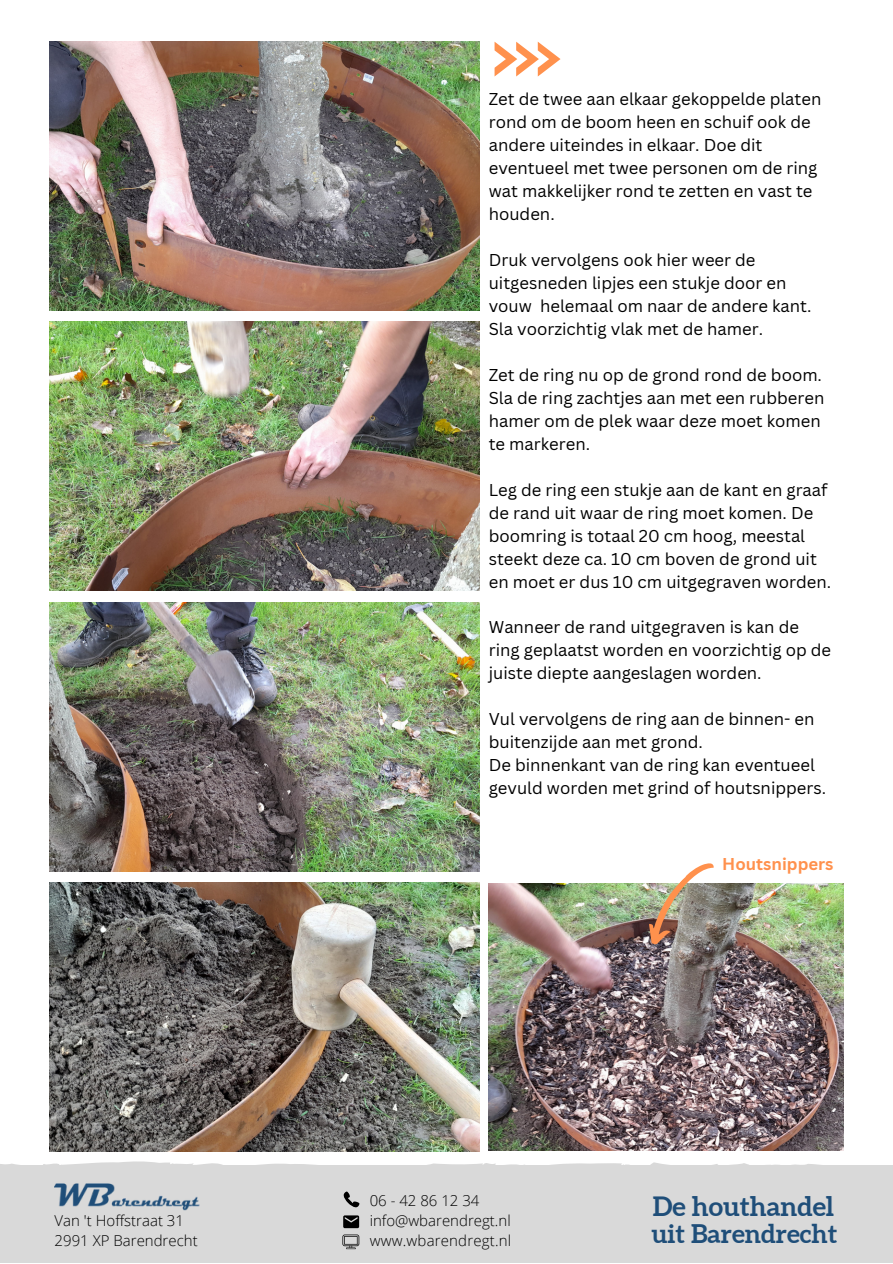
<style>
.page{position:relative;width:893px;height:1264px;background:#fff}
.page>*{position:absolute;margin:0;border:0;box-sizing:border-box;transform-origin:0 0}
.t1{font:700 26.55px "Aleo";color:#1f4e79}
.t2{font:700 25.65px "Aleo";color:#1f4e79}
.t3{font:16.65px/23px "Canva Sans";color:#000}
.t4{font:700 16.65px "Canva Sans";color:#ff914d}
.t5{font:300 15px "Open Sans";color:#000}
</style>
<div class="page">
<img style="left:50px;top:42px;width:429px;height:268px">
<img style="left:50px;top:322px;width:429px;height:268px">
<img style="left:50px;top:882px;width:429px;height:269px">
<img style="left:50px;top:602px;width:429px;height:269px">
<div style="left:0;top:1165px;width:892px;height:97px;background:#d9d9d9"></div>
<svg style="left:0;top:1161px;width:820px;height:4px"></svg>
<img style="left:55px;top:1183px;width:145px;height:27px">
<svg style="left:343px;top:1191px;width:16px;height:16px"></svg>
<svg style="left:343px;top:1215px;width:16px;height:13px"></svg>
<svg style="left:342px;top:1234px;width:17px;height:15px"></svg>
<img style="left:488px;top:883px;width:355px;height:267px">
<img style="left:637px;top:863px;width:85px;height:84px">
<svg style="left:494px;top:42px;width:66px;height:34px"></svg>
<p class="t5" style="left:55px;top:1209px;width:131px">Van 't Hoffstraat 31</p>
<p class="t5" style="left:55px;top:1230px;width:144px">2991 XP Barendrecht</p>
<p class="t3" style="left:488px;top:87px;width:334px">Zet de twee aan elkaar gekoppelde platen rond om de boom heen en schuif ook de andere uiteindes in elkaar. Doe dit eventueel met twee personen om de ring wat makkelijker rond te zetten en vast te houden.</p>
<p class="t3" style="left:488px;top:248px;width:324px">Druk vervolgens ook hier weer de uitgesneden lipjes een stukje door en vouw helemaal om naar de andere kant.<br>Sla voorzichtig vlak met de hamer.</p>
<p class="t3" style="left:488px;top:363px;width:337px">Zet de ring nu op de grond rond de boom.<br>Sla de ring zachtjes aan met een rubberen hamer om de plek waar deze moet komen te markeren.</p>
<p class="t3" style="left:488px;top:478px;width:344px">Leg de ring een stukje aan de kant en graaf de rand uit waar de ring moet komen. De boomring is totaal 20 cm hoog, meestal steekt deze ca. 10 cm boven de grond uit en moet er dus 10 cm uitgegraven worden.</p>
<p class="t3" style="left:488px;top:615px;width:344px">Wanneer de rand uitgegraven is kan de ring geplaatst worden en voorzichtig op de juiste diepte aangeslagen worden.</p>
<p class="t3" style="left:488px;top:707px;width:327px">Vul vervolgens de ring aan de binnen- en buitenzijde aan met grond.</p>
<p class="t3" style="left:488px;top:753px;width:339px">De binnenkant van de ring kan eventueel gevuld worden met grind of houtsnippers.</p>
<p class="t4" style="left:722px;top:851px;width:113px">Houtsnippers</p>
<p class="t5" style="left:369px;top:1189px;width:111px">06 - 42 86 12 34</p>
<p class="t5" style="left:369px;top:1209px;width:142px">info@wbarendregt.nl</p>
<p class="t5" style="left:369px;top:1230px;width:143px">www.wbarendregt.nl</p>
<p class="t2" style="left:651px;top:1218px;width:187px">uit Barendrecht</p>
<p class="t1" style="left:652px;top:1191px;width:183px">De houthandel</p>
</div>
